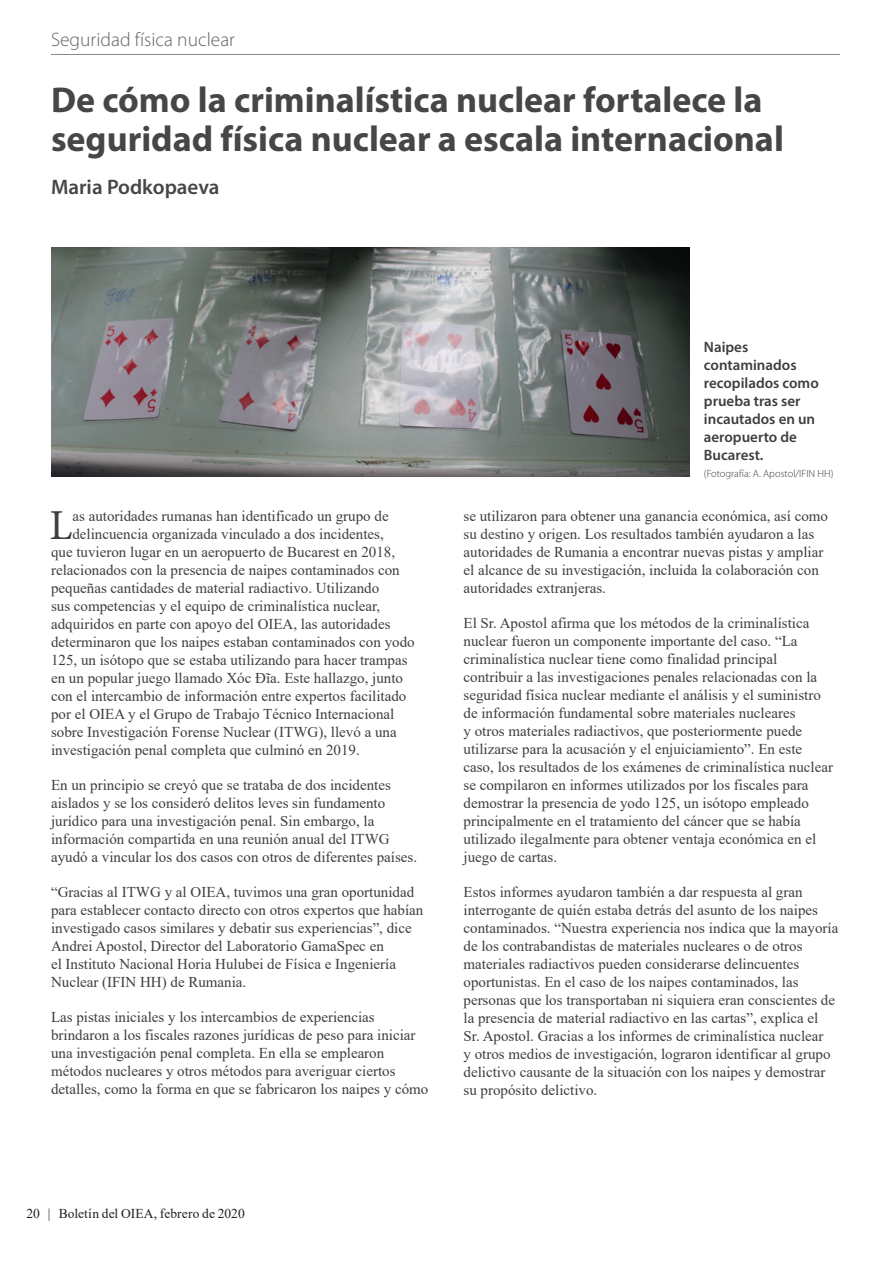
<style>
.page{position:relative;width:893px;height:1263px;background:#fff}
.page>*{position:absolute;margin:0;border:0;box-sizing:border-box;transform-origin:0 0}
.t1{font:42.75px "Minion Pro";color:#3e3e3f}
.t2{font:700 36px/39px "Myriad Pro";color:#454647}
.t3{font:600 21px "Myriad Pro";color:#454647}
.t4{font:300 19.5px "Myriad Pro";color:#636366}
.t5{font:15px/18px "Times New Roman";color:#3e3e3f}
.t6{font:600 15px/18px "Myriad Pro";color:#3e3e3f}
.t7{font:13.5px "Times New Roman";letter-spacing:.005em;color:#231f20}
.t8{font:300 10.5px "Myriad Pro";color:#3e3e3f}
</style>
<div class="page">
<img style="left:51px;top:247px;width:638px;height:230px">
<hr style="left:51px;top:54px;width:789px;height:1px;background:#87898c">
<h3 class="t4" style="left:51px;top:28px;width:185px">Seguridad física nuclear</h3>
<h2 class="t2" style="left:51px;top:80px;width:734px">De cómo la criminalística nuclear fortalece la seguridad física nuclear a escala internacional</h2>
<h3 class="t3" style="left:51px;top:173px;width:170px">Maria Podkopaeva</h3>
<h1 class="t1" style="left:49px;top:496px;width:24px">L</h1>
<p class="t5" style="left:72px;top:506px;width:318px">as autoridades rumanas han identificado un grupo de</p>
<p class="t5" style="left:72px;top:524px;width:313px">delincuencia organizada vinculado a dos incidentes,</p>
<p class="t5" style="left:51px;top:542px;width:346px">que tuvieron lugar en un aeropuerto de Bucarest en 2018,</p>
<p class="t5" style="left:51px;top:560px;width:350px">relacionados con la presencia de naipes contaminados con</p>
<p class="t5" style="left:51px;top:578px;width:330px">pequeñas cantidades de material radiactivo. Utilizando</p>
<p class="t5" style="left:51px;top:596px;width:331px">sus competencias y el equipo de criminalística nuclear,</p>
<p class="t5" style="left:51px;top:614px;width:341px">adquiridos en parte con apoyo del OIEA, las autoridades</p>
<p class="t5" style="left:51px;top:632px;width:365px">determinaron que los naipes estaban contaminados con yodo</p>
<p class="t5" style="left:51px;top:650px;width:358px">125, un isótopo que se estaba utilizando para hacer trampas</p>
<p class="t5" style="left:51px;top:668px;width:354px">en un popular juego llamado Xóc Đĩa. Este hallazgo, junto</p>
<p class="t5" style="left:51px;top:686px;width:357px">con el intercambio de información entre expertos facilitado</p>
<p class="t5" style="left:51px;top:704px;width:345px">por el OIEA y el Grupo de Trabajo Técnico Internacional</p>
<p class="t5" style="left:51px;top:722px;width:347px">sobre Investigación Forense Nuclear (ITWG), llevó a una</p>
<p class="t5" style="left:51px;top:740px;width:310px">investigación penal completa que culminó en 2019.</p>
<p class="t5" style="left:51px;top:775px;width:368px">En un principio se creyó que se trataba de dos incidentes aislados y se los consideró delitos leves sin fundamento jurídico para una investigación penal. Sin embargo, la información compartida en una reunión anual del ITWG ayudó a vincular los dos casos con otros de diferentes países.</p>
<p class="t5" style="left:51px;top:882px;width:374px">“Gracias al ITWG y al OIEA, tuvimos una gran oportunidad para establecer contacto directo con otros expertos que habían investigado casos similares y debatir sus experiencias”, dice Andrei Apostol, Director del Laboratorio GamaSpec en<br>el Instituto Nacional Horia Hulubei de Física e Ingeniería Nuclear (IFIN HH) de Rumania.</p>
<p class="t5" style="left:51px;top:1007px;width:379px">Las pistas iniciales y los intercambios de experiencias brindaron a los fiscales razones jurídicas de peso para iniciar una investigación penal completa. En ella se emplearon métodos nucleares y otros métodos para averiguar ciertos detalles, como la forma en que se fabricaron los naipes y cómo</p>
<p class="t6" style="left:704px;top:337px;width:116px">Naipes contaminados recopilados como prueba tras ser incautados en un aeropuerto de<br>Bucarest.</p>
<p class="t8" style="left:704px;top:467px;width:131px">(Fotografía: A. Apostol/IFIN HH)</p>
<p class="t5" style="left:463px;top:506px;width:366px">se utilizaron para obtener una ganancia económica, así como su destino y origen. Los resultados también ayudaron a las autoridades de Rumania a encontrar nuevas pistas y ampliar el alcance de su investigación, incluida la colaboración con autoridades extranjeras.</p>
<p class="t5" style="left:463px;top:613px;width:371px">El Sr. Apostol afirma que los métodos de la criminalística nuclear fueron un componente importante del caso. “La criminalística nuclear tiene como finalidad principal contribuir a las investigaciones penales relacionadas con la seguridad física nuclear mediante el análisis y el suministro de información fundamental sobre materiales nucleares<br>y otros materiales radiactivos, que posteriormente puede utilizarse para la acusación y el enjuiciamiento”. En este caso, los resultados de los exámenes de criminalística nuclear se compilaron en informes utilizados por los fiscales para demostrar la presencia de yodo 125, un isótopo empleado principalmente en el tratamiento del cáncer que se había utilizado ilegalmente para obtener ventaja económica en el juego de cartas.</p>
<p class="t5" style="left:463px;top:882px;width:376px">Estos informes ayudaron también a dar respuesta al gran interrogante de quién estaba detrás del asunto de los naipes contaminados. “Nuestra experiencia nos indica que la mayoría de los contrabandistas de materiales nucleares o de otros materiales radiactivos pueden considerarse delincuentes oportunistas. En el caso de los naipes contaminados, las personas que los transportaban ni siquiera eran conscientes de la presencia de material radiactivo en las cartas”, explica el<br>Sr. Apostol. Gracias a los informes de criminalística nuclear<br>y otros medios de investigación, lograron identificar al grupo delictivo causante de la situación con los naipes y demostrar su propósito delictivo.</p>
<p class="t7" style="left:26px;top:1204px;width:220px">20 | Boletín del OIEA, febrero de 2020</p>
</div>
